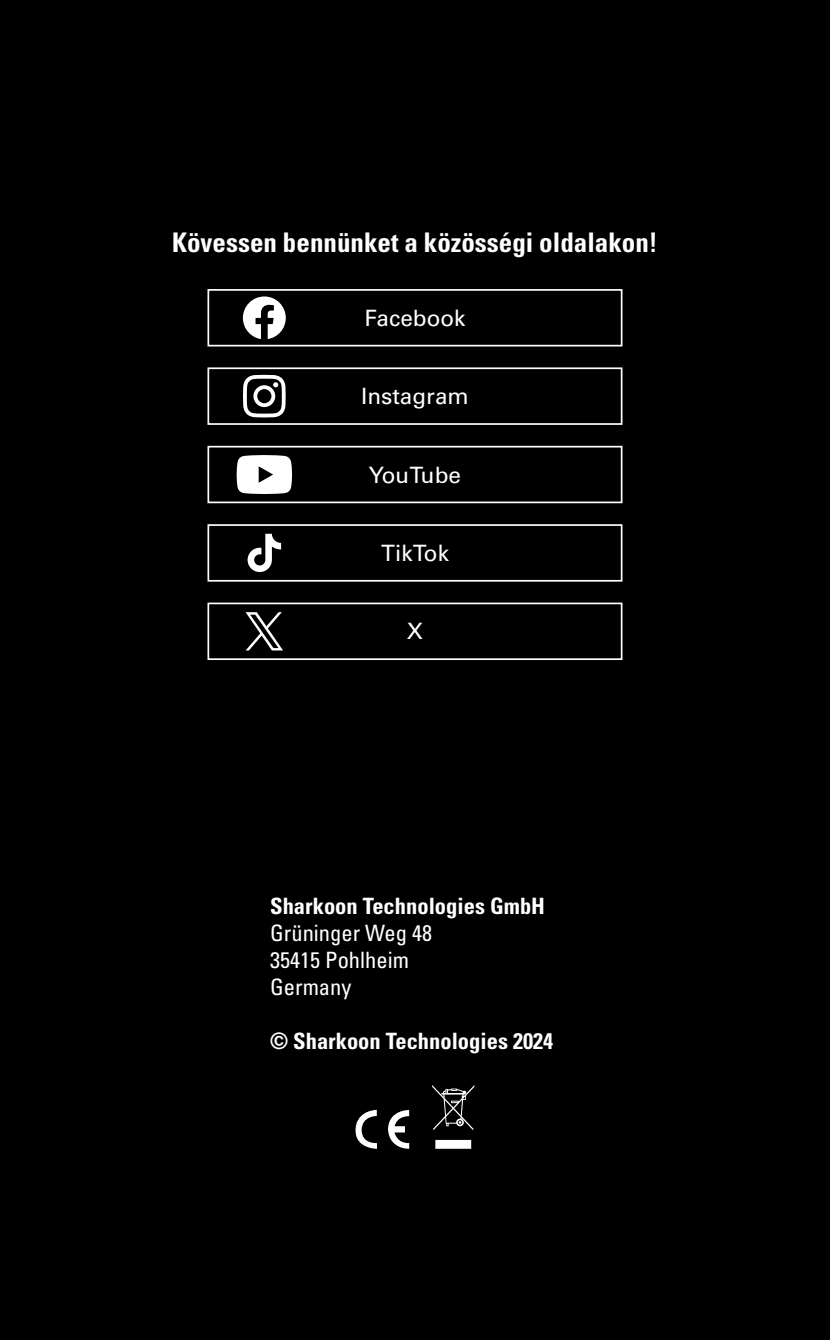
<style>
.page{position:relative;width:830px;height:1340px;background:#fff}
.page>*{position:absolute;margin:0;border:0;box-sizing:border-box;transform-origin:0 0}
.t1{font:27px "Univers LTCYR 67 Bold Cond";color:#fff}
.t2{font:22.5px "Univers LTCYR 67 Bold Cond";color:#fff}
.t3{font:condensed 22.5px "Univers LTCYR 57";color:#fff}
.t4{font:22.5px "Univers LTCYR 55 Roman";color:#fff}
</style>
<div class="page">
<div style="left:0;top:0;width:829px;height:1339px;background:#000"></div>
<svg style="left:355px;top:1109px;width:22px;height:40px"></svg>
<svg style="left:388px;top:1110px;width:21px;height:39px"></svg>
<svg style="left:432px;top:1085px;width:42px;height:63px"></svg>
<div style="left:207px;top:289px;width:415px;height:57px;border:2px solid #fff"></div>
<svg style="left:243px;top:296px;width:42px;height:43px"></svg>
<div style="left:207px;top:367px;width:415px;height:58px;border:2px solid #fff"></div>
<svg style="left:243px;top:375px;width:42px;height:42px"></svg>
<div style="left:207px;top:446px;width:415px;height:57px;border:2px solid #fff"></div>
<svg style="left:236px;top:455px;width:56px;height:39px;background:#dedede"></svg>
<div style="left:207px;top:524px;width:415px;height:57px;border:2px solid #fff"></div>
<svg style="left:247px;top:534px;width:34px;height:38px"></svg>
<div style="left:207px;top:602px;width:415px;height:58px;border:2px solid #fff"></div>
<svg style="left:245px;top:612px;width:38px;height:38px"></svg>
<p class="t1" style="left:172px;top:226px;width:487px">Kövessen bennünket a közösségi oldalakon!</p>
<p class="t4" style="left:364px;top:302px;width:102px">Facebook</p>
<p class="t4" style="left:361px;top:381px;width:109px">Instagram</p>
<p class="t4" style="left:369px;top:459px;width:93px">YouTube</p>
<p class="t4" style="left:381px;top:537px;width:69px">TikTok</p>
<p class="t4" style="left:406px;top:616px;width:18px">X</p>
<p class="t2" style="left:270px;top:892px;width:276px">Sharkoon Technologies GmbH</p>
<p class="t3" style="left:270px;top:919px;width:163px">Grüninger Weg 48</p>
<p class="t3" style="left:270px;top:946px;width:140px">35415 Pohlheim</p>
<p class="t3" style="left:270px;top:973px;width:83px">Germany</p>
<p class="t2" style="left:270px;top:1027px;width:284px">© Sharkoon Technologies 2024</p>
</div>
